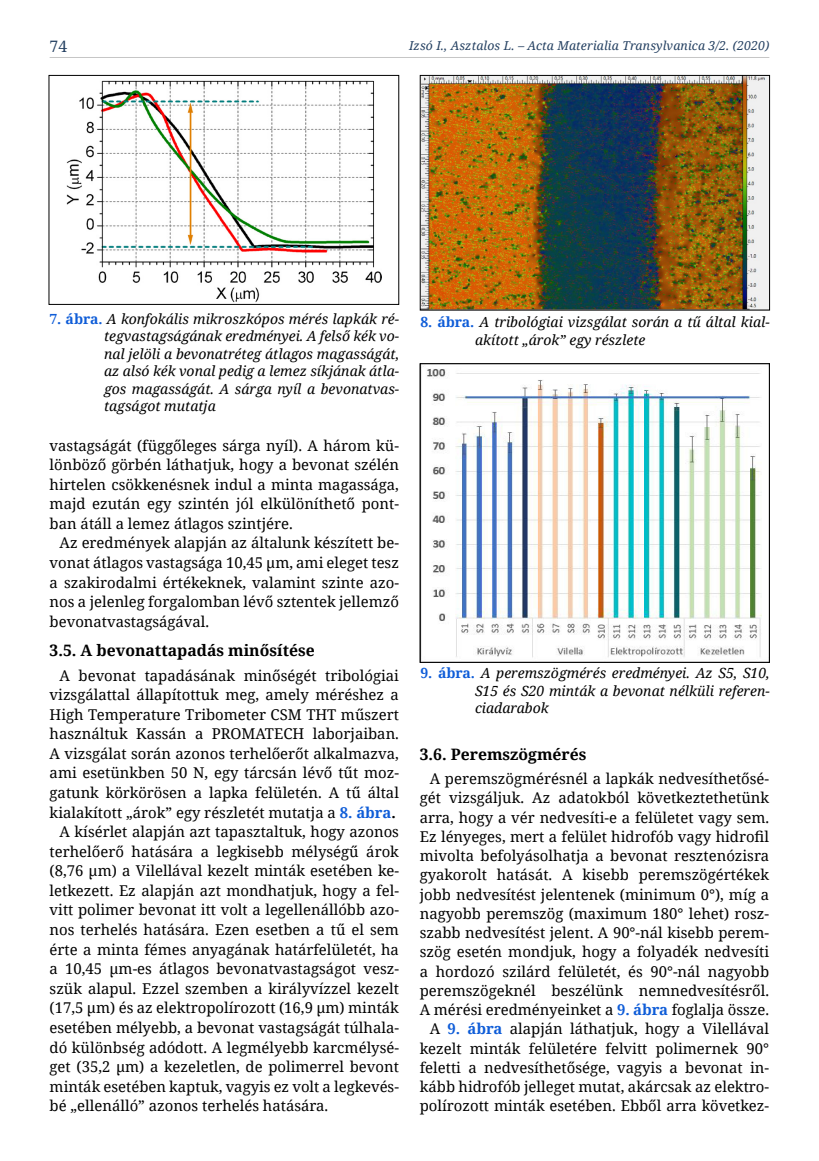
<style>
.page{position:relative;width:819px;height:1161px;background:#fff}
.page>*{position:absolute;margin:0;border:0;box-sizing:border-box;transform-origin:0 0}
.t1{font:700 15.75px "Noto Serif";color:#000}
.t2{font:15.75px "Noto Serif";color:#244061}
.t3{font:14.88px/19.2px "Noto Serif";color:#000;text-align:justify}
.t4{font:italic 14px/17.5px "Noto Serif";color:#000;text-align:justify}
.t5{font:italic 12.25px "Noto Serif";letter-spacing:.01em;color:#244061}
.s1{font-weight:700;font-style:normal;color:#0f5dd8}
.s2{font-weight:700;color:#0f5dd8}
.s3{font-weight:700}
</style>
<div class="page">
<hr style="left:50px;top:57px;width:719px;height:1px;background:#c6c6c6">
<img style="left:422px;top:77px;width:345px;height:231px">
<div style="left:420px;top:75px;width:349px;height:235px;border:1px solid #000"></div>
<img style="left:423px;top:366px;width:339px;height:292px">
<div style="left:420px;top:363px;width:349px;height:299px;border:1px solid #000"></div>
<img style="left:66px;top:80px;width:315px;height:223px">
<div style="left:49px;top:75px;width:350px;height:230px;border:1px solid #000"></div>
<p class="t2" style="left:50px;top:35px;width:19px">74</p>
<p class="t5" style="left:409px;top:37px;width:362px">Izsó I., Asztalos L. – Acta Materialia Transylvanica 3/2. (2020)</p>
<p class="t4" style="left:104px;top:309px;width:297px;text-indent:-55px"><span class="s1">7. ábra.</span> A konfokális mikroszkópos mérés lapkák ré&shy;tegvastagságának eredményei. A felső kék vo&shy;nal jelöli a bevonatréteg átlagos magasságát, az alsó kék vonal pedig a lemez síkjának átla&shy;gos magasságát. A sárga nyíl a bevonatvas&shy;tagságot mutatja</p>
<p class="t3" style="left:50px;top:435px;width:351px">vastagságát (függőleges sárga nyíl). A három kü&shy;lönböző görbén láthatjuk, hogy a bevonat szélén hirtelen csökkenésnek indul a minta magassága, majd ezután egy szintén jól elkülöníthető pont&shy;ban átáll a lemez átlagos szintjére.</p>
<p class="t3" style="left:50px;top:533px;width:351px;text-indent:10px">Az eredmények alapján az általunk készített be&shy;vonat átlagos vastagsága 10,45 μm, ami eleget tesz a szakirodalmi értékeknek, valamint szinte azo&shy;nos a jelenleg forgalomban lévő sztentek jellemző bevonatvastagságával.</p>
<p class="t1" style="left:50px;top:639px;width:267px">3.5. A bevonattapadás minősítése</p>
<p class="t3" style="left:60px;top:665px;width:341px">A bevonat tapadásának minőségét tribológiai</p>
<p class="t3" style="left:50px;top:684px;width:351px">vizsgálattal állapítottuk meg, amely méréshez a</p>
<p class="t3" style="left:50px;top:704px;width:351px">High Temperature Tribometer CSM THT műszert</p>
<p class="t3" style="left:50px;top:724px;width:351px">használtuk Kassán a PROMATECH laborjaiban.</p>
<p class="t3" style="left:50px;top:743px;width:351px">A vizsgálat során azonos terhelőerőt alkalmazva,</p>
<p class="t3" style="left:50px;top:763px;width:351px">ami esetünkben 50 N, egy tárcsán lévő tűt moz-</p>
<p class="t3" style="left:50px;top:782px;width:351px">gatunk körkörösen a lapka felületén. A tű által</p>
<p class="t3" style="left:50px;top:802px;width:347px">kialakított „árok” egy részletét mutatja a <span class="s2">8. ábra</span><span class="s3">.</span></p>
<p class="t3" style="left:60px;top:821px;width:341px">A kísérlet alapján azt tapasztaltuk, hogy azonos</p>
<p class="t3" style="left:50px;top:841px;width:351px">terhelőerő hatására a legkisebb mélységű árok</p>
<p class="t3" style="left:50px;top:861px;width:351px">(8,76 μm) a Vilellával kezelt minták esetében ke-</p>
<p class="t3" style="left:50px;top:880px;width:351px">letkezett. Ez alapján azt mondhatjuk, hogy a fel-</p>
<p class="t3" style="left:50px;top:900px;width:351px">vitt polimer bevonat itt volt a legellenállóbb azo-</p>
<p class="t3" style="left:50px;top:919px;width:351px">nos terhelés hatására. Ezen esetben a tű el sem</p>
<p class="t3" style="left:50px;top:939px;width:351px">érte a minta fémes anyagának határfelületét, ha</p>
<p class="t3" style="left:50px;top:958px;width:351px">a 10,45 μm-es átlagos bevonatvastagságot ves -</p>
<p class="t3" style="left:50px;top:978px;width:351px">szük alapul. Ezzel szemben a királyvízzel kezelt</p>
<p class="t3" style="left:50px;top:998px;width:351px">(17,5 μm) és az elektropolírozott (16,9 μm) minták</p>
<p class="t3" style="left:50px;top:1017px;width:351px">esetében mélyebb, a bevonat vastagságát túlhala-</p>
<p class="t3" style="left:50px;top:1037px;width:351px">dó különbség adódott. A legmélyebb karcmélysé-</p>
<p class="t3" style="left:50px;top:1056px;width:351px">get (35,2 μm) a kezeletlen, de polimerrel bevont</p>
<p class="t3" style="left:50px;top:1076px;width:351px">minták esetében kaptuk, vagyis ez volt a legkevés-</p>
<p class="t3" style="left:50px;top:1095px;width:280px">bé „ellenálló” azonos terhelés hatására.</p>
<p class="t4" style="left:475px;top:313px;width:296px;text-indent:-55px"><span class="s1">8. ábra.</span> A tribológiai vizsgálat során a tű által kial&shy;akított „árok” egy részlete</p>
<p class="t4" style="left:475px;top:664px;width:296px;text-indent:-55px"><span class="s1">9. ábra.</span> A peremszögmérés eredményei. Az S5, S10, S15 és S20 minták a bevonat nélküli referen&shy;ciadarabok</p>
<p class="t1" style="left:420px;top:743px;width:168px">3.6. Peremszögmérés</p>
<p class="t3" style="left:420px;top:768px;width:351px;text-align:right">A peremszögmérésnél a lapkák nedvesíthetősé&shy;gét vizsgáljuk. Az adatokból következtethetünk arra, hogy a vér nedvesíti-e a felületet vagy sem.<br>Ez lényeges, mert a felület hidrofób vagy hidrofil mivolta befolyásolhatja a bevonat resztenózisra gyakorolt hatását. A kisebb peremszögértékek jobb nedvesítést jelentenek (minimum 0°), míg a nagyobb peremszög (maximum 180° lehet) ros - szabb nedvesítést jelent. A 90°-nál kisebb perem&shy;szög esetén mondjuk, hogy a folyadék nedvesíti a hordozó szilárd felületét, és 90°-nál nagyobb peremszögeknél beszélünk nemnedvesítésről.<br>A mérési eredményeinket a <span class="s2">9. ábra</span> foglalja össze.<br>A <span class="s2">9. ábra</span> alapján láthatjuk, hogy a Vilellával kezelt minták felületére felvitt polimernek 90° feletti a nedvesíthetősége, vagyis a bevonat in&shy;kább hidrofób jelleget mutat, akárcsak az elektro&shy;polírozott minták esetében. Ebből arra következ-</p>
</div>
